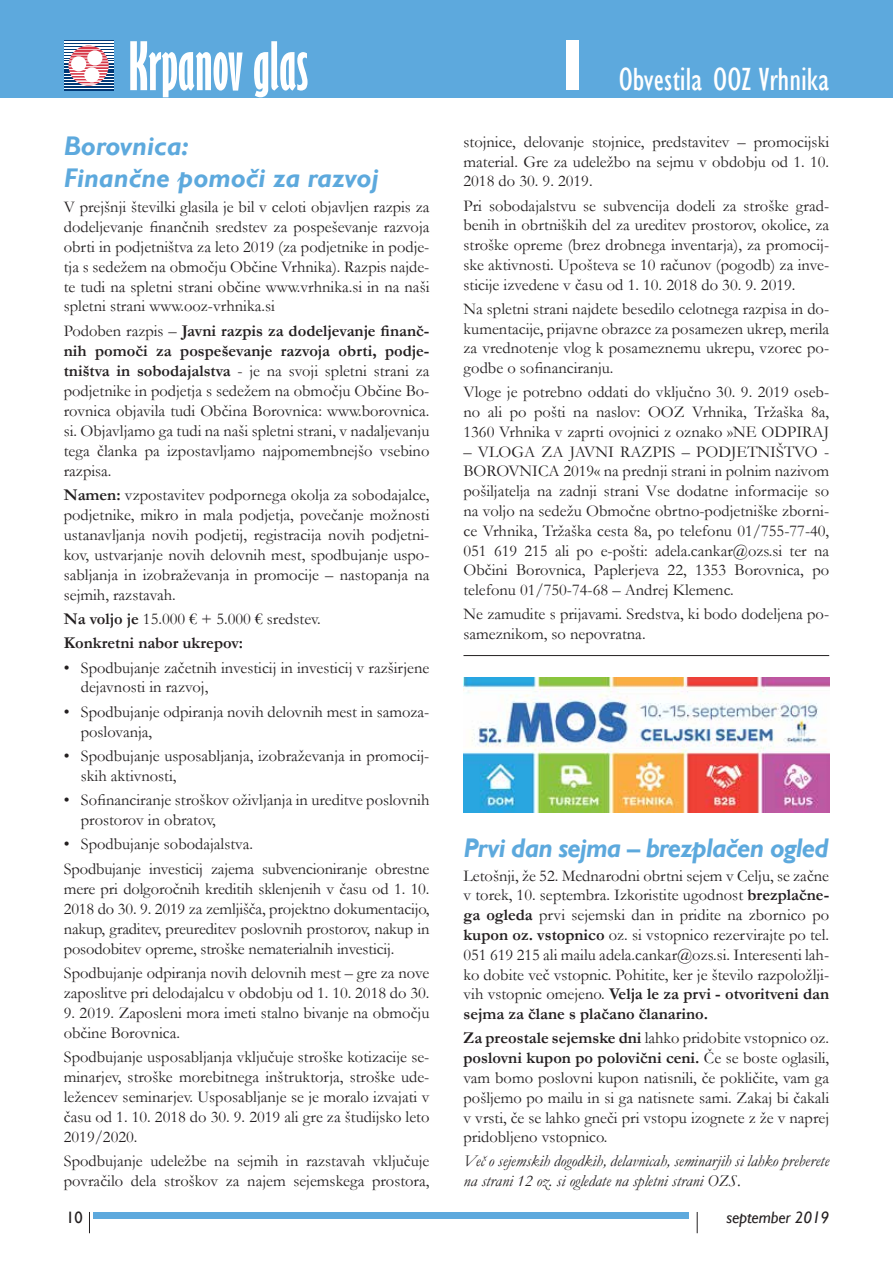
<style>
.page{position:relative;width:893px;height:1263px;background:#fff}
.page>*{position:absolute;margin:0;border:0;box-sizing:border-box;transform-origin:0 0}
.t1{font:700 extra-condensed 61.5px "Gill Sans";color:#fff}
.t2{font:condensed 33px "Gill Sans";color:#fff}
.t3{font:italic 700 27px/32.5px "Gill Sans";letter-spacing:-.015em;color:#5da9dd}
.t4{font:16.5px/20px "Garamond";color:#231f20;text-align:justify}
.t5{font:italic 16.5px/19.8px "Garamond";color:#231f20}
.t6{font:700 16.5px/24.3px "Garamond";color:#231f20}
.t7{font:italic 16.5px "Gill Sans";letter-spacing:-.01em;color:#231f20}
.t8{font:16.5px "Gill Sans";color:#231f20}
.s1{font-weight:700}
.s2{font-weight:400}
</style>
<div class="page">
<svg style="left:89px;top:1212px;width:1px;height:21px"></svg>
<div style="left:94px;top:1212px;width:595px;height:6px;background:#5da9dd"></div>
<svg style="left:697px;top:1212px;width:1px;height:21px"></svg>
<div style="left:0;top:0;width:893px;height:98px;background:#5da9dd"></div>
<div style="left:566px;top:41px;width:13px;height:49px;background:#fff"></div>
<svg style="left:64px;top:41px;width:49px;height:49px"></svg>
<hr style="left:64px;top:43px;width:49px;height:1px;background:#003976">
<hr style="left:64px;top:46px;width:49px;height:1px;background:#003976">
<hr style="left:64px;top:49px;width:49px;height:1px;background:#003976">
<hr style="left:64px;top:52px;width:49px;height:1px;background:#003976">
<hr style="left:64px;top:55px;width:49px;height:1px;background:#003976">
<hr style="left:64px;top:58px;width:49px;height:1px;background:#003976">
<hr style="left:64px;top:60px;width:49px;height:1px;background:#003976">
<hr style="left:64px;top:63px;width:49px;height:1px;background:#003976">
<hr style="left:64px;top:66px;width:49px;height:1px;background:#003976">
<hr style="left:64px;top:69px;width:49px;height:1px;background:#003976">
<hr style="left:64px;top:72px;width:49px;height:1px;background:#003976">
<hr style="left:64px;top:75px;width:49px;height:1px;background:#003976">
<hr style="left:64px;top:78px;width:49px;height:1px;background:#003976">
<hr style="left:64px;top:80px;width:49px;height:2px;background:#003976">
<hr style="left:64px;top:83px;width:49px;height:2px;background:#003976">
<hr style="left:64px;top:86px;width:49px;height:2px;background:#003976">
<hr style="left:64px;top:41px;width:49px;height:1px;background:#003976">
<hr style="left:64px;top:89px;width:49px;height:1px;background:#003976">
<svg style="left:69px;top:46px;width:40px;height:39px;background:#d7afbb"></svg>
<img style="left:463px;top:678px;width:366px;height:134px">
<hr style="left:463px;top:655px;width:366px;height:1px;background:#231f20">
<h1 class="t1" style="left:129px;top:29px;width:181px">Krpanov glas</h1>
<h3 class="t3" style="left:64px;top:130px;width:317px">Borovnica:<br>Finančne pomoči za razvoj</h3>
<p class="t4" style="left:64px;top:196px;width:367px">V prejšnji številki glasila je bil v celoti objavljen razpis za dodeljevanje finančnih sredstev za pospeševanje razvoja obrti in podjetništva za leto 2019 (za podjetnike in podje&shy;tja s sedežem na območju Občine Vrhnika). Razpis najde&shy;te tudi na spletni strani občine www.vrhnika.si in na naši spletni strani www.ooz-vrhnika.si</p>
<p class="t4" style="left:64px;top:320px;width:367px">Podoben razpis – <span class="s1">Javni razpis za dodeljevanje finanč&shy;nih pomoči za pospeševanje razvoja obrti, podje&shy;tništva in sobodajalstva</span> - je na svoji spletni strani za podjetnike in podjetja s sedežem na območju Občine Bo&shy;rovnica objavila tudi Občina Borovnica: www.borovnica. si. Objavljamo ga tudi na naši spletni strani, v nadaljevanju tega članka pa izpostavljamo najpomembnejšo vsebino razpisa.</p>
<p class="t4" style="left:64px;top:484px;width:367px"><span class="s1">Namen:</span> vzpostavitev podpornega okolja za sobodajalce, podjetnike, mikro in mala podjetja, povečanje možnosti ustanavljanja novih podjetij, registracija novih podjetni&shy;kov, ustvarjanje novih delovnih mest, spodbujanje uspo&shy;sabljanja in izobraževanja in promocije – nastopanja na sejmih, razstavah.</p>
<p class="t6" style="left:64px;top:607px;width:258px">Na voljo je <span class="s2">15.000 € + 5.000 € sredstev.<br></span>Konkretni nabor ukrepov:</p>
<p class="t4" style="left:81px;top:657px;width:350px;text-indent:-17px">• Spodbujanje začetnih investicij in investicij v razširjene dejavnosti in razvoj,</p>
<p class="t4" style="left:81px;top:701px;width:350px;text-indent:-17px">• Spodbujanje odpiranja novih delovnih mest in samoza&shy;poslovanja,</p>
<p class="t4" style="left:81px;top:745px;width:350px;text-indent:-17px">• Spodbujanje usposabljanja, izobraževanja in promocij&shy;skih aktivnosti,</p>
<p class="t4" style="left:81px;top:790px;width:350px;text-indent:-17px">• Sofinanciranje stroškov oživljanja in ureditve poslovnih prostorov in obratov,</p>
<p class="t4" style="left:64px;top:832px;width:367px;line-height:24.3px">• Spodbujanje sobodajalstva.<br>Spodbujanje investicij zajema subvencioniranje obrestne</p>
<p class="t4" style="left:64px;top:878px;width:367px">mere pri dolgoročnih kreditih sklenjenih v času od 1. 10.<br>2018 do 30. 9. 2019 za zemljišča, projektno dokumentacijo, nakup, graditev, preureditev poslovnih prostorov, nakup in posodobitev opreme, stroške nematerialnih investicij.</p>
<p class="t4" style="left:64px;top:962px;width:367px">Spodbujanje odpiranja novih delovnih mest – gre za nove zaposlitve pri delodajalcu v obdobju od 1. 10. 2018 do 30.</p>
<p class="t4" style="left:64px;top:1002px;width:367px">9. 2019. Zaposleni mora imeti stalno bivanje na območju občine Borovnica.</p>
<p class="t4" style="left:64px;top:1046px;width:367px">Spodbujanje usposabljanja vključuje stroške kotizacije se&shy;minarjev, stroške morebitnega inštruktorja, stroške ude&shy;ležencev seminarjev. Usposabljanje se je moralo izvajati v času od 1. 10. 2018 do 30. 9. 2019 ali gre za študijsko leto 2019/2020.</p>
<p class="t4" style="left:64px;top:1150px;width:367px">Spodbujanje udeležbe na sejmih in razstavah vključuje povračilo dela stroškov za najem sejemskega prostora,</p>
<h2 class="t2" style="left:619px;top:59px;width:212px">Obvestila OOZ Vrhnika</h2>
<p class="t4" style="left:463px;top:131px;width:367px">stojnice, delovanje stojnice, predstavitev – promocijski material. Gre za udeležbo na sejmu v obdobju od 1. 10.<br>2018 do 30. 9. 2019.</p>
<p class="t4" style="left:463px;top:195px;width:367px">Pri sobodajalstvu se subvencija dodeli za stroške grad&shy;benih in obrtniških del za ureditev prostorov, okolice, za stroške opreme (brez drobnega inventarja), za promocij&shy;ske aktivnosti. Upošteva se 10 računov (pogodb) za inve&shy;sticije izvedene v času od 1. 10. 2018 do 30. 9. 2019.</p>
<p class="t4" style="left:463px;top:298px;width:367px">Na spletni strani najdete besedilo celotnega razpisa in do&shy;kumentacije, prijavne obrazce za posamezen ukrep, merila za vrednotenje vlog k posameznemu ukrepu, vzorec po&shy;godbe o sofinanciranju.</p>
<p class="t4" style="left:463px;top:382px;width:367px">Vloge je potrebno oddati do vključno 30. 9. 2019 oseb&shy;no ali po pošti na naslov: OOZ Vrhnika, Tržaška 8a, 1360 Vrhnika v zaprti ovojnici z oznako »NE ODPIRAJ</p>
<p class="t4" style="left:463px;top:441px;width:367px">– VLOGA ZA JAVNI RAZPIS – PODJETNIŠTVO - BOROVNICA 2019« na prednji strani in polnim nazivom pošiljatelja na zadnji strani Vse dodatne informacije so na voljo na sedežu Območne obrtno-podjetniške zborni&shy;ce Vrhnika, Tržaška cesta 8a, po telefonu 01/755-77-40, 051 619 215 ali po e-pošti: adela.cankar@ozs.si ter na Občini Borovnica, Paplerjeva 22, 1353 Borovnica, po telefonu 01/750-74-68 – Andrej Klemenc.</p>
<p class="t4" style="left:463px;top:604px;width:367px">Ne zamudite s prijavami. Sredstva, ki bodo dodeljena po&shy;sameznikom, so nepovratna.</p>
<h3 class="t3" style="left:463px;top:832px;width:367px">Prvi dan sejma – brezplačen ogled</h3>
<p class="t4" style="left:463px;top:865px;width:367px">Letošnji, že 52. Mednarodni obrtni sejem v Celju, se začne v torek, 10. septembra. Izkoristite ugodnost <span class="s1">brezplačne&shy;ga ogleda</span> prvi sejemski dan in pridite na zbornico po <span class="s1">kupon oz. vstopnico</span> oz. si vstopnico rezervirajte po tel.<br>051 619 215 ali mailu adela.cankar@ozs.si. Interesenti lah&shy;ko dobite več vstopnic. Pohitite, ker je število razpoložlji&shy;vih vstopnic omejeno. <span class="s1">Velja le za prvi - otvoritveni dan sejma za člane s plačano članarino.</span></p>
<p class="t4" style="left:463px;top:1028px;width:367px"><span class="s1">Za preostale sejemske dni</span> lahko pridobite vstopnico oz. <span class="s1">poslovni kupon po polovični ceni.</span> Če se boste oglasili, vam bomo poslovni kupon natisnili, če pokličite, vam ga pošljemo po mailu in si ga natisnete sami. Zakaj bi čakali v vrsti, če se lahko gneči pri vstopu izognete z že v naprej pridobljeno vstopnico.</p>
<p class="t5" style="left:463px;top:1151px;width:367px">Več o sejemskih dogodkih, delavnicah, seminarjih si lahko preberete na strani 12 oz. si ogledate na spletni strani OZS.</p>
<p class="t8" style="left:66px;top:1208px;width:18px">10</p>
<p class="t7" style="left:726px;top:1208px;width:104px">september 2019</p>
</div>
